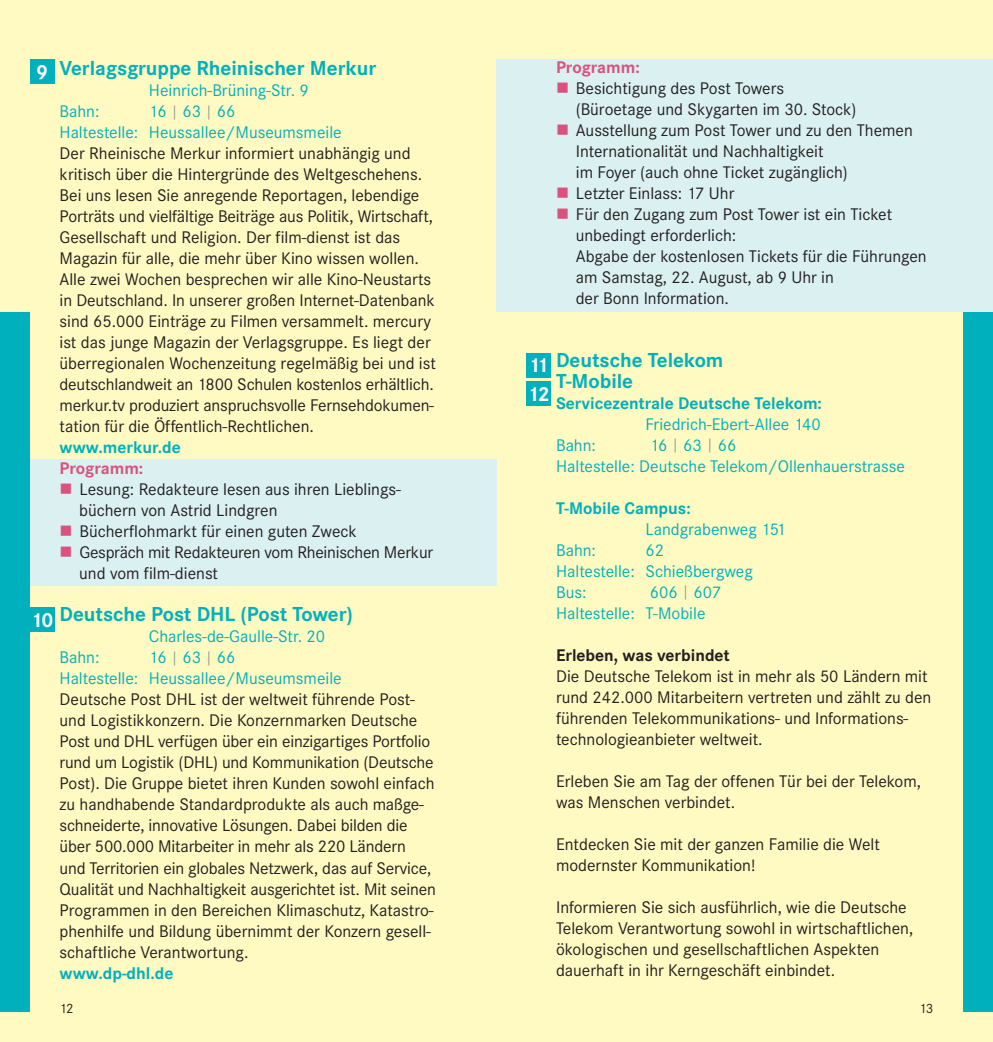
<style>
.page{position:relative;width:993px;height:1042px;background:#fff}
.page>*{position:absolute;margin:0;border:0;box-sizing:border-box;transform-origin:0 0}
.t1{font:700 21px/21px "Corporate S";color:#00b0bd}
.t2{font:700 21px "Corporate S";color:#fff}
.t3{font:17.5px/21px "Corporate S";color:#231f20}
.t4{font:17.5px/21px "Corporate S";color:#00b0bd}
.t5{font:700 17.5px "Corporate S";color:#00b0bd}
.t6{font:700 17.5px "Corporate S";color:#231f20}
.t7{font:700 17.5px "Corporate S";color:#d9517c}
.t8{font:14px "Corporate S";color:#231f20}
.s1{color:#fff}
.s2{font-size:14px;color:#939598}
.s3{color:#d9517c}
</style>
<div class="page">
<div style="left:0;top:0;width:992px;height:1042px;background:#fffac1"></div>
<div style="left:0;top:459px;width:496px;height:126px;background:#daf0f1"></div>
<div style="left:496px;top:60px;width:496px;height:252px;background:#daf0f1"></div>
<div style="left:0;top:313px;width:30px;height:699px;background:#00b0bd"></div>
<div style="left:962px;top:313px;width:30px;height:699px;background:#00b0bd"></div>
<div style="left:526px;top:381px;width:25px;height:25px;background:#00b0bd"></div>
<div style="left:526px;top:353px;width:25px;height:24px;background:#00b0bd"></div>
<div style="left:30px;top:607px;width:25px;height:25px;background:#00b0bd"></div>
<div style="left:30px;top:60px;width:25px;height:24px;background:#00b0bd"></div>
<p class="t1" style="left:36px;top:60px;width:341px"><span class="s1">9</span> Verlagsgruppe Rheinischer Merkur</p>
<p class="t4" style="left:149px;top:82px;width:161px">Heinrich-Brüning-Str. 9</p>
<p class="t4" style="left:60px;top:103px;width:41px">Bahn:</p>
<p class="t4" style="left:60px;top:103px;width:283px;text-indent:89px">16 <span class="s2">|</span> 63 <span class="s2">|</span> 66<br>Haltestelle: Heussallee/Museumsmeile</p>
<p class="t3" style="left:60px;top:145px;width:377px">Der Rheinische Merkur informiert unabhängig und kritisch über die Hintergründe des Weltgeschehens.<br>Bei uns lesen Sie anregende Reportagen, lebendige Porträts und vielfältige Beiträge aus Politik, Wirtschaft, Gesellschaft und Religion. Der film-dienst ist das Magazin für alle, die mehr über Kino wissen wollen.<br>Alle zwei Wochen besprechen wir alle Kino-Neustarts in Deutschland. In unserer großen Internet- Datenbank sind 65.000 Einträge zu Filmen versammelt. mercury ist das junge Magazin der Verlagsgruppe. Es liegt der überregionalen Wochenzeitung regelmäßig bei und ist deutschlandweit an 1800 Schulen kostenlos erhältlich. merkur.tv produziert anspruchsvolle Fernsehdokumen - tation für die Öffentlich-Rechtlichen.</p>
<p class="t5" style="left:60px;top:442px;width:123px">www.merkur.de</p>
<p class="t7" style="left:60px;top:463px;width:85px">Programm:</p>
<p class="t3" style="left:79px;top:481px;width:323px;text-indent:-20px"><span class="s3">■</span> Lesung: Redakteure lesen aus ihren Lieblings - büchern von Astrid Lindgren</p>
<p class="t3" style="left:60px;top:523px;width:299px"><span class="s3">■</span> Bücherflohmarkt für einen guten Zweck</p>
<p class="t3" style="left:79px;top:544px;width:355px;text-indent:-20px"><span class="s3">■</span> Gespräch mit Redakteuren vom Rheinischen Merkur und vom film-dienst</p>
<p class="t1" style="left:60px;top:606px;width:295px">Deutsche Post DHL (Post Tower)</p>
<p class="t4" style="left:149px;top:628px;width:178px">Charles-de-Gaulle-Str. 20</p>
<p class="t4" style="left:60px;top:649px;width:41px">Bahn:</p>
<p class="t2" style="left:31px;top:612px;width:24px">10</p>
<p class="t4" style="left:60px;top:649px;width:283px;text-indent:89px">16 <span class="s2">|</span> 63 <span class="s2">|</span> 66<br>Haltestelle: Heussallee/Museumsmeile</p>
<p class="t3" style="left:60px;top:691px;width:378px">Deutsche Post DHL ist der weltweit führende Post&shy;und Logistikkonzern. Die Konzernmarken Deutsche Post und DHL verfügen über ein einzigartiges Portfolio rund um Logistik (DHL) und Kommunikation (Deutsche Post). Die Gruppe bietet ihren Kunden sowohl einfach zu handhabende Standardprodukte als auch maßge&shy;schneiderte, innovative Lösungen. Dabei bilden die über 500.000 Mitarbeiter in mehr als 220 Ländern und Territorien ein globales Netzwerk, das auf Service, Qualität und Nachhaltigkeit ausgerichtet ist. Mit seinen Programmen in den Bereichen Klimaschutz, Katastro&shy;phenhilfe und Bildung übernimmt der Konzern gesell&shy;schaftliche Verantwortung.</p>
<p class="t5" style="left:60px;top:967px;width:115px">www.dp-dhl.de</p>
<p class="t7" style="left:556px;top:61px;width:85px">Programm:</p>
<p class="t3" style="left:575px;top:79px;width:282px;text-indent:-20px"><span class="s3">■</span> Besichtigung des Post Towers (Büroetage und Skygarten im 30. Stock)</p>
<p class="t3" style="left:575px;top:121px;width:338px;text-indent:-20px"><span class="s3">■</span> Ausstellung zum Post Tower und zu den Themen<br>Internationalität und Nachhaltigkeit<br>im Foyer (auch ohne Ticket zugänglich)</p>
<p class="t3" style="left:556px;top:184px;width:180px"><span class="s3">■</span> Letzter Einlass: 17 Uhr</p>
<p class="t3" style="left:575px;top:205px;width:352px;text-indent:-20px"><span class="s3">■</span> Für den Zugang zum Post Tower ist ein Ticket unbedingt erforderlich:<br>Abgabe der kostenlosen Tickets für die Führungen am Samstag, 22. August, ab 9 Uhr in<br>der Bonn Information.</p>
<p class="t2" style="left:528px;top:358px;width:22px">11</p>
<p class="t2" style="left:527px;top:387px;width:24px">12</p>
<p class="t1" style="left:556px;top:351px;width:169px">Deutsche Telekom<br>T-Mobile</p>
<p class="t5" style="left:556px;top:397px;width:267px">Servicezentrale Deutsche Telekom:</p>
<p class="t4" style="left:645px;top:415px;width:177px">Friedrich-Ebert-Allee 140</p>
<p class="t4" style="left:556px;top:436px;width:41px">Bahn:</p>
<p class="t4" style="left:556px;top:436px;width:350px;text-indent:94px">16 <span class="s2">|</span> 63 <span class="s2">|</span> 66<br>Haltestelle: Deutsche Telekom/Ollenhauerstrasse</p>
<p class="t5" style="left:556px;top:502px;width:136px">T-Mobile Campus:</p>
<p class="t4" style="left:645px;top:520px;width:142px">Landgrabenweg 151</p>
<p class="t4" style="left:556px;top:541px;width:41px">Bahn:</p>
<p class="t4" style="left:556px;top:541px;width:198px;text-indent:89px">62<br>Haltestelle: Schießbergweg<br>Bus:</p>
<p class="t4" style="left:556px;top:583px;width:167px;text-indent:94px">606 <span class="s2">|</span> 607<br>Haltestelle: T-Mobile</p>
<p class="t6" style="left:556px;top:649px;width:175px">Erleben, was verbindet</p>
<p class="t3" style="left:556px;top:667px;width:376px">Die Deutsche Telekom ist in mehr als 50 Ländern mit rund 242.000 Mitarbeitern vertreten und zählt zu den führenden Telekommunikations- und Informations&shy;technologieanbieter weltweit.</p>
<p class="t3" style="left:556px;top:772px;width:366px">Erleben Sie am Tag der offenen Tür bei der Telekom, was Menschen verbindet.</p>
<p class="t3" style="left:556px;top:835px;width:325px">Entdecken Sie mit der ganzen Familie die Welt modernster Kommunikation!</p>
<p class="t3" style="left:556px;top:898px;width:358px">Informieren Sie sich ausführlich, wie die Deutsche Telekom Verantwortung sowohl in wirtschaftlichen, ökologischen und gesellschaftlichen Aspekten dauerhaft in ihr Kerngeschäft einbindet.</p>
<p class="t8" style="left:60px;top:1003px;width:16px">12</p>
<p class="t8" style="left:918px;top:1003px;width:16px">13</p>
</div>
